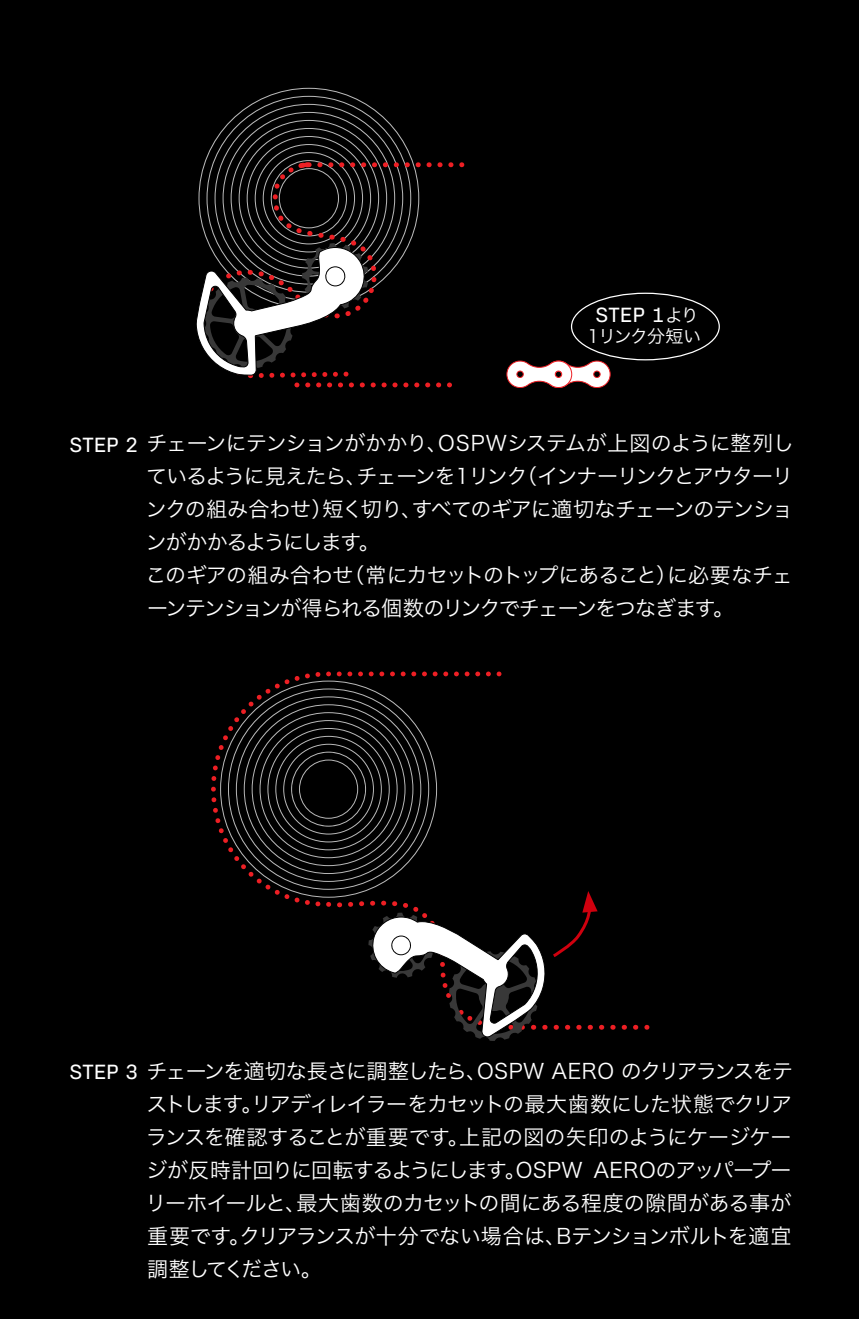
<style>
.page{position:relative;width:859px;height:1319px;background:#fff}
.page>*{position:absolute;margin:0;border:0;box-sizing:border-box;transform-origin:0 0}
.t1{font:21px/33px "Hira Kaku Pro W3";letter-spacing:-.045em;color:#fff}
.t2{font:21px/33px "Hira Kaku Pro W3";letter-spacing:-.01em;color:#fff}
.t3{font:21px/33px "Hira Kaku Pro W3";letter-spacing:.005em;color:#fff}
.t4{font:21px "Hira Kaku Pro W3";letter-spacing:-.08em;color:#fff}
.t5{font:21px "Hira Kaku Pro W3";letter-spacing:-.065em;color:#fff}
.t6{font:21px "Hira Kaku Pro W3";letter-spacing:-.07em;color:#fff}
.t7{font:21px/33px "Hira Kaku Pro W3";letter-spacing:-.09em;color:#fff;text-align:center}
.t8{font:21px "Px Grotesk";color:#fff}
.t9{font:18px "Hira Kaku Pro W3";letter-spacing:-.07em;color:#fff}
.s1{font-family:"Px Grotesk"}
</style>
<div class="page">
<div style="left:0;top:0;width:859px;height:1318px;background:#000"></div>
<svg style="left:211px;top:671px;width:428px;height:369px"></svg>
<svg style="left:196px;top:96px;width:265px;height:291px"></svg>
<svg style="left:506px;top:294px;width:214px;height:94px"></svg>
<p class="t8" style="left:596px;top:305px;width:70px">STEP 1</p>
<p class="t9" style="left:588px;top:320px;width:115px">1リンク分短い</p>
<p class="t9" style="left:665px;top:299px;width:35px">より</p>
<p class="t1" style="left:69px;top:425px;width:380px"><span class="s1">STEP 2</span> チェーンにテンションがかかり、</p>
<p class="t2" style="left:438px;top:425px;width:357px">OSPWシステムが上図のように整列し</p>
<p class="t1" style="left:516px;top:458px;width:278px">（インナーリンクとアウターリ</p>
<p class="t1" style="left:356px;top:458px;width:173px">チェーンを1リンク</p>
<p class="t1" style="left:323px;top:458px;width:472px;text-indent:-176px">ているように見えたら、<br>短く切りすべてのギアに適切なチェーンのテンショ</p>
<p class="t1" style="left:146px;top:491px;width:235px">ンクの組み合わせ）<br>ンがかかるようにします。</p>
<p class="t1" style="left:401px;top:491px;width:22px">、</p>
<p class="t1" style="left:146px;top:557px;width:590px">このギアの組み合わせ<br>ーンテンションが得られる個数のリンクでチェーンをつなぎます。</p>
<p class="t4" style="left:343px;top:556px;width:335px">（常にカセットのトップにあること）</p>
<p class="t1" style="left:667px;top:557px;width:127px">に必要なチェ</p>
<p class="t1" style="left:146px;top:1052px;width:647px;text-indent:-77px"><span class="s1">STEP 3</span> チェーンを適切な長さに調整したら、<br>ストしますリアディレイラーをカセットの最大歯数にした状態でクリア</p>
<p class="t5" style="left:477px;top:1051px;width:318px">OSPW AERO のクリアランスをテ</p>
<p class="t2" style="left:146px;top:1085px;width:647px;text-indent:96px">。<br>ランスを確認することが重要です上記の図の矢印のようにケージケー</p>
<p class="t1" style="left:448px;top:1118px;width:22px">。</p>
<p class="t1" style="left:146px;top:1151px;width:438px">ジが反時計回りに回転するようにします OSPW</p>
<p class="t1" style="left:593px;top:1151px;width:199px">AEROのアッパープー</p>
<p class="t3" style="left:296px;top:1151px;width:496px;text-indent:208px">。<br>最大歯数のカセットの間にある程度の隙間がある事が</p>
<p class="t1" style="left:145px;top:1184px;width:162px">リーホイールと、</p>
<p class="t6" style="left:556px;top:1216px;width:236px">Bテンションボルトを適宜</p>
<p class="t2" style="left:147px;top:1217px;width:420px">重要ですクリアランスが十分でない場合は、</p>
<p class="t7" style="left:147px;top:1217px;width:176px">。<br>調整してください。</p>
</div>
